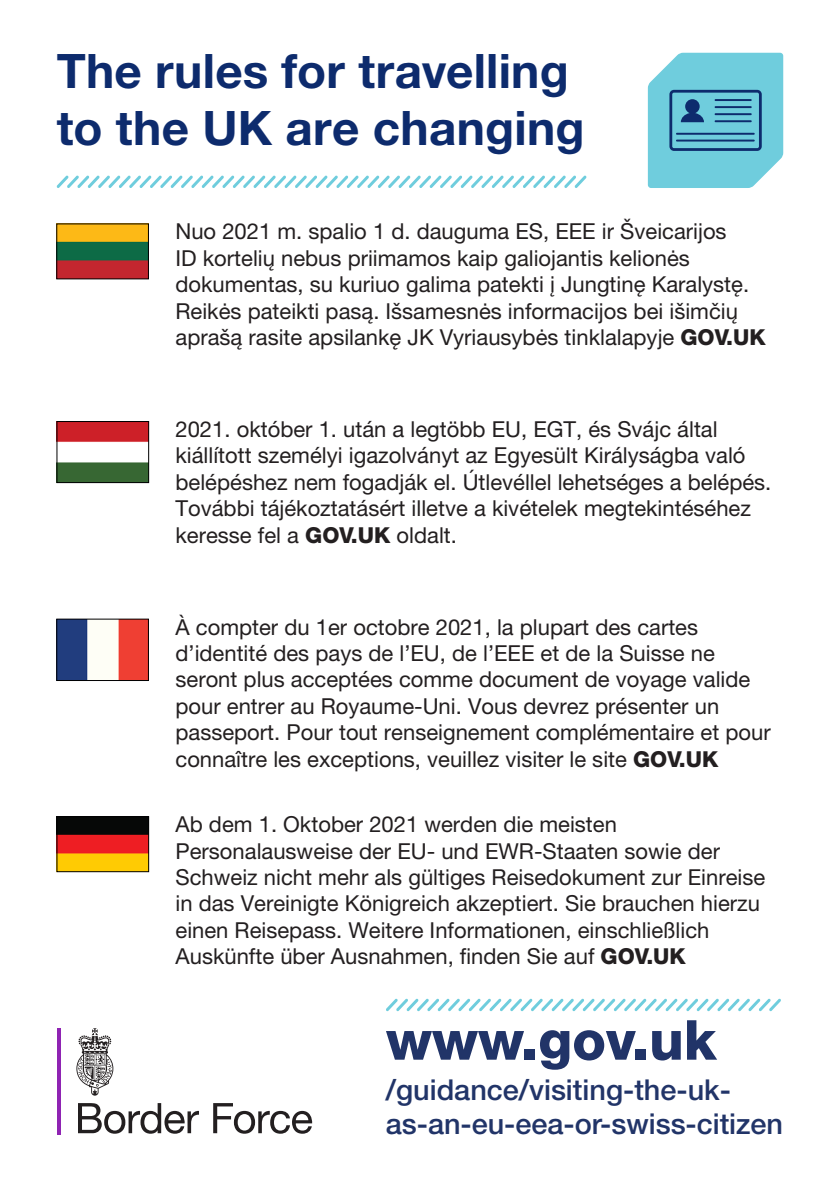
<style>
.page{position:relative;width:840px;height:1191px;background:#fff}
.page>*{position:absolute;margin:0;border:0;box-sizing:border-box;transform-origin:0 0}
.t1{font:800 55.2px "Helvetica Neue LT Pro";color:#213468}
.t2{font:700 47.6px/57px "Helvetica Neue LT Pro";letter-spacing:.005em;color:#0d2b6d}
.t3{font:500 28.8px "Helvetica Neue LT Pro";color:#213468}
.t4{font:22px/26.4px "Helvetica Neue LT Pro";color:#231f20}
.s1{font-weight:800}
</style>
<div class="page">
<svg style="left:57px;top:175px;width:529px;height:13px"></svg>
<img style="left:58px;top:226px;width:89px;height:51px">
<div style="left:56px;top:224px;width:93px;height:55px;border:1px solid #000001"></div>
<img style="left:59px;top:423px;width:88px;height:58px">
<div style="left:57px;top:421px;width:92px;height:62px;border:1px solid #000001"></div>
<img style="left:58px;top:621px;width:89px;height:58px">
<div style="left:56px;top:619px;width:93px;height:62px;border:1px solid #000001"></div>
<img style="left:59px;top:818px;width:88px;height:52px">
<div style="left:57px;top:816px;width:92px;height:56px;border:1px solid #000001"></div>
<hr style="left:57px;top:1028px;width:3px;height:106px;background:#8f23b3">
<svg style="left:78px;top:1103px;width:121px;height:30px"></svg>
<svg style="left:213px;top:1103px;width:99px;height:30px"></svg>
<svg style="left:76px;top:1028px;width:37px;height:67px"></svg>
<svg style="left:386px;top:998px;width:394px;height:13px"></svg>
<svg style="left:647px;top:53px;width:135px;height:135px;background:#6ec0d4"></svg>
<p class="t2" style="left:57px;top:42px;width:529px">The rules for travelling to the UK are changing</p>
<p class="t4" style="left:175px;top:218px;width:591px">Nuo 2021 m. spalio 1 d. dauguma ES, EEE ir Šveicarijos<br>ID kortelių nebus priimamos kaip galiojantis kelionės dokumentas, su kuriuo galima patekti į Jungtinę Karalystę.<br>Reikės pateikti pasą. Išsamesnės informacijos bei išimčių aprašą rasite apsilankę JK Vyriausybės tinklalapyje <span class="s1">GOV.UK</span></p>
<p class="t4" style="left:175px;top:416px;width:597px">2021. október 1. után a legtöbb EU, EGT, és Svájc által kiállított személyi igazolványt az Egyesült Királyságba való belépéshez nem fogadják el. Útlevéllel lehetséges a belépés.<br>További tájékoztatásért illetve a kivételek megtekintéséhez keresse fel a <span class="s1">GOV.UK</span> oldalt.</p>
<p class="t4" style="left:175px;top:613px;width:596px">À compter du 1er octobre 2021, la plupart des cartes d’identité des pays de l’EU, de l’EEE et de la Suisse ne seront plus acceptées comme document de voyage valide pour entrer au Royaume-Uni. Vous devrez présenter un passeport. Pour tout renseignement complémentaire et pour connaître les exceptions, veuillez visiter le site <span class="s1">GOV.UK</span></p>
<p class="t4" style="left:175px;top:811px;width:591px">Ab dem 1. Oktober 2021 werden die meisten Personalausweise der EU- und EWR-Staaten sowie der Schweiz nicht mehr als gültiges Reisedokument zur Einreise in das Vereinigte Königreich akzeptiert. Sie brauchen hierzu einen Reisepass. Weitere Informationen, einschließlich Auskünfte über Ausnahmen, finden Sie auf <span class="s1">GOV.UK</span></p>
<p class="t1" style="left:386px;top:1007px;width:332px">www.gov.uk</p>
<p class="t3" style="left:386px;top:1072px;width:346px">/guidance/visiting-the-uk-</p>
<p class="t3" style="left:386px;top:1106px;width:398px">as-an-eu-eea-or-swiss-citizen</p>
</div>
